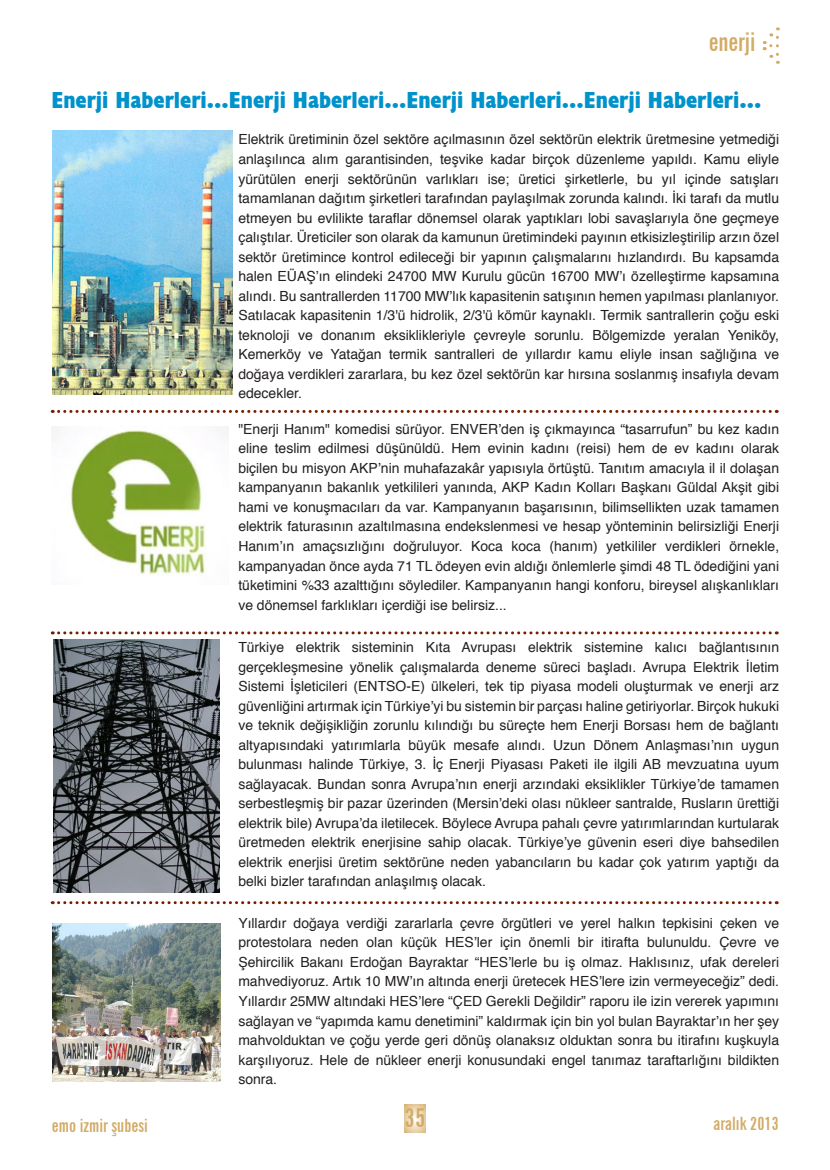
<style>
.page{position:relative;width:830px;height:1170px;background:#fff}
.page>*{position:absolute;margin:0;border:0;box-sizing:border-box;transform-origin:0 0}
.t1{font:700 extra-condensed 25.5px "News Gothic BT";color:#d2ab66}
.t2{font:700 extra-condensed 25.35px "News Gothic BT";color:#d2ab66}
.t3{font:700 condensed 23.25px "Humanist 521 BT Xtra";color:#0092cb}
.t4{font:700 extra-condensed 18px "News Gothic BT";color:#d2ab66}
.t5{font:13.95px/19.5px "Helvetica";color:#231f20;text-align:justify}
</style>
<div class="page">
<svg style="left:404px;top:1104px;width:21px;height:28px"></svg>
<svg style="left:762px;top:27px;width:16px;height:37px"></svg>
<img style="left:53px;top:639px;width:166px;height:253px">
<img style="left:70px;top:426px;width:158px;height:149px">
<svg style="left:52px;top:410px;width:717px;height:3px"></svg>
<img style="left:52px;top:923px;width:168px;height:158px">
<svg style="left:52px;top:631px;width:717px;height:3px"></svg>
<svg style="left:52px;top:901px;width:717px;height:3px"></svg>
<img style="left:52px;top:130px;width:180px;height:265px">
<p class="t2" style="left:708px;top:27px;width:48px">enerji</p>
<p class="t3" style="left:51px;top:86px;width:711px">Enerji Haberleri...Enerji Haberleri...Enerji Haberleri...Enerji Haberleri...</p>
<p class="t5" style="left:238px;top:130px;width:542px">Elektrik üretiminin özel sektöre açılmasının özel sektörün elektrik üretmesine yetmediği anlaşılınca alım garantisinden, teşvike kadar birçok düzenleme yapıldı. Kamu eliyle yürütülen enerji sektörünün varlıkları ise; üretici şirketlerle, bu yıl içinde satışları tamamlanan dağıtım şirketleri tarafından paylaşılmak zorunda kalındı. İki tarafı da mutlu etmeyen bu evlilikte taraflar dönemsel olarak yaptıkları lobi savaşlarıyla öne geçmeye çalıştılar. Üreticiler son olarak da kamunun üretimindeki payının etkisizleştirilip arzın özel sektör üretimince kontrol edileceği bir yapının çalışmalarını hızlandırdı. Bu kapsamda halen EÜAŞ’ın elindeki 24700 MW Kurulu gücün 16700 MW’ı özelleştirme kapsamına alındı. Bu santrallerden 11700 MW’lık kapasitenin satışının hemen yapılması planlanıyor.<br>Satılacak kapasitenin 1/3'ü hidrolik, 2/3'ü kömür kaynaklı. Termik santrallerin çoğu eski teknoloji ve donanım eksiklikleriyle çevreyle sorunlu. Bölgemizde yeralan Yeniköy, Kemerköy ve Yatağan termik santralleri de yıllardır kamu eliyle insan sağlığına ve doğaya verdikleri zararlara, bu kez özel sektörün kar hırsına soslanmış insafıyla devam edecekler.</p>
<p class="t5" style="left:238px;top:419px;width:542px">"Enerji Hanım" komedisi sürüyor. ENVER’den iş çıkmayınca “tasarrufun” bu kez kadın eline teslim edilmesi düşünüldü. Hem evinin kadını (reisi) hem de ev kadını olarak biçilen bu misyon AKP’nin muhafazakâr yapısıyla örtüştü. Tanıtım amacıyla il il dolaşan kampanyanın bakanlık yetkilileri yanında, AKP Kadın Kolları Başkanı Güldal Akşit gibi hami ve konuşmacıları da var. Kampanyanın başarısının, bilimsellikten uzak tamamen elektrik faturasının azaltılmasına endekslenmesi ve hesap yönteminin belirsizliği Enerji Hanım’ın amaçsızlığını doğruluyor. Koca koca (hanım) yetkililer verdikleri örnekle, kampanyadan önce ayda 71 TL ödeyen evin aldığı önlemlerle şimdi 48 TL ödediğini yani tüketimini %33 azalttığını söylediler. Kampanyanın hangi konforu, bireysel alışkanlıkları ve dönemsel farklıkları içerdiği ise belirsiz...</p>
<p class="t5" style="left:238px;top:637px;width:542px">Türkiye elektrik sisteminin Kıta Avrupası elektrik sistemine kalıcı bağlantısının gerçekleşmesine yönelik çalışmalarda deneme süreci başladı. Avrupa Elektrik İletim Sistemi İşleticileri (ENTSO-E) ülkeleri, tek tip piyasa modeli oluşturmak ve enerji arz güvenliğini artırmak için Türkiye’yi bu sistemin bir parçası haline getiriyorlar. Birçok hukuki ve teknik değişikliğin zorunlu kılındığı bu süreçte hem Enerji Borsası hem de bağlantı altyapısındaki yatırımlarla büyük mesafe alındı. Uzun Dönem Anlaşması’nın uygun bulunması halinde Türkiye, 3. İç Enerji Piyasası Paketi ile ilgili AB mevzuatına uyum sağlayacak. Bundan sonra Avrupa’nın enerji arzındaki eksiklikler Türkiye’de tamamen serbestleşmiş bir pazar üzerinden (Mersin’deki olası nükleer santralde, Rusların ürettiği elektrik bile) Avrupa’da iletilecek. Böylece Avrupa pahalı çevre yatırımlarından kurtularak üretmeden elektrik enerjisine sahip olacak. Türkiye’ye güvenin eseri diye bahsedilen elektrik enerjisi üretim sektörüne neden yabancıların bu kadar çok yatırım yaptığı da belki bizler tarafından anlaşılmış olacak.</p>
<p class="t5" style="left:238px;top:913px;width:542px">Yıllardır doğaya verdiği zararlarla çevre örgütleri ve yerel halkın tepkisini çeken ve protestolara neden olan küçük HES’ler için önemli bir itirafta bulunuldu. Çevre ve Şehircilik Bakanı Erdoğan Bayraktar “HES’lerle bu iş olmaz. Haklısınız, ufak dereleri mahvediyoruz. Artık 10 MW’ın altında enerji üretecek HES’lere izin vermeyeceğiz” dedi.<br>Yıllardır 25MW altındaki HES’lere “ÇED Gerekli Değildir” raporu ile izin vererek yapımını sağlayan ve “yapımda kamu denetimini” kaldırmak için bin yol bulan Bayraktar’ın her şey mahvolduktan ve çoğu yerde geri dönüş olanaksız olduktan sonra bu itirafını kuşkuyla karşılıyoruz. Hele de nükleer enerji konusundaki engel tanımaz taraftarlığını bildikten sonra.</p>
<p class="t4" style="left:52px;top:1114px;width:97px">emo izmir şubesi</p>
<p class="t1" style="left:404px;top:1102px;width:22px">35</p>
<p class="t4" style="left:713px;top:1112px;width:67px">aralık 2013</p>
</div>
